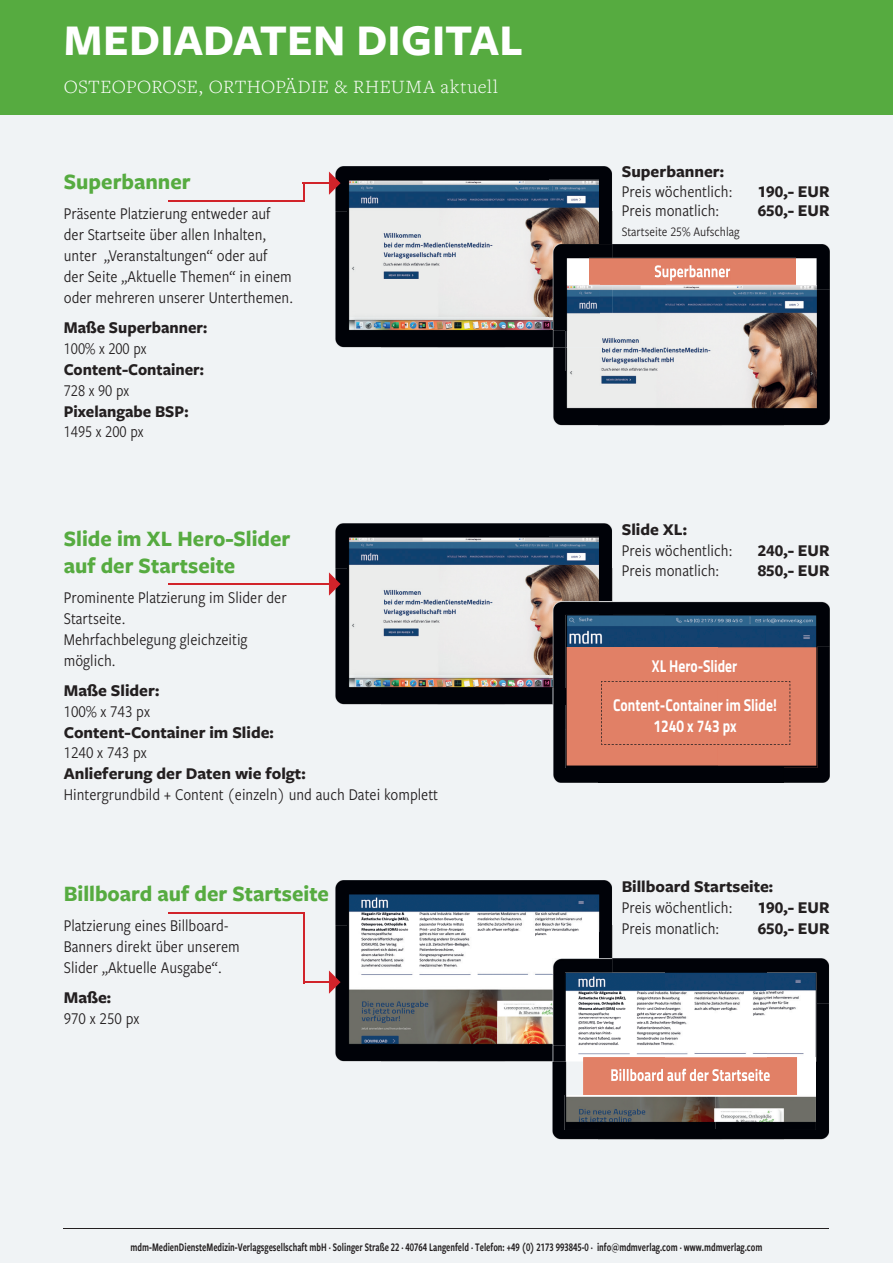
<style>
.page{position:relative;width:893px;height:1263px;background:#f0f3f5}
.page>*{position:absolute;margin:0;border:0;box-sizing:border-box;transform-origin:0 0}
.t1{font:700 45.45px "Freight Sans Pro";letter-spacing:.005em;color:#fff}
.t2{font:700 22.8px/26.5px "Freight Sans Pro";color:#56ab40}
.t3{font:300 19.5px "Freight Text Pro";letter-spacing:.03em;color:#fff}
.t4{font:17.1px/20.9px "Freight Sans Cnd Pro";color:#231f20}
.t5{font:700 17.1px "Freight Sans Pro";color:#231f20}
.t6{font:700 17.1px "Freight Sans Pro";color:#231f20;scale:.96 1}
.t7{font:700 17.1px/20.9px "Titillium Web";color:#fff;text-align:center;scale:.8 1}
.t8{font:17.1px "Freight Sans Cnd Pro";color:#231f20;scale:.96 1}
.t9{font:13.5px "Freight Sans Cnd Pro";color:#231f20}
.t10{font:12px "Freight Sans Cnd Pro Semi";color:#231f20;scale:.8 1}
</style>
<div class="page">
<hr style="left:169px;top:583px;width:166px;height:2px;background:#d1232a">
<img style="left:335px;top:880px;width:277px;height:45px">
<div style="left:335px;top:925px;width:46px;height:136px;background:#000208"></div>
<img style="left:599px;top:925px;width:13px;height:33px">
<div style="left:381px;top:1045px;width:171px;height:16px;background:#000208"></div>
<img style="left:348px;top:894px;width:251px;height:75px">
<img style="left:348px;top:969px;width:204px;height:76px">
<hr style="left:169px;top:912px;width:136px;height:2px;background:#d1232a">
<svg style="left:329px;top:970px;width:12px;height:24px"></svg>
<hr style="left:303px;top:913px;width:2px;height:70px;background:#d1232a">
<hr style="left:305px;top:981px;width:26px;height:2px;background:#d1232a">
<img style="left:612px;top:958px;width:217px;height:45px">
<div style="left:783px;top:1003px;width:46px;height:136px;background:#000208"></div>
<img style="left:552px;top:1061px;width:46px;height:78px">
<div style="left:598px;top:1130px;width:185px;height:9px;background:#000208"></div>
<img style="left:552px;top:958px;width:60px;height:103px">
<img style="left:552px;top:958px;width:47px;height:87px">
<img style="left:565px;top:972px;width:201px;height:45px">
<img style="left:766px;top:972px;width:50px;height:85px">
<img style="left:565px;top:1017px;width:100px;height:44px">
<img style="left:665px;top:1017px;width:101px;height:40px">
<img style="left:583px;top:1057px;width:233px;height:38px">
<img style="left:564px;top:1095px;width:252px;height:35px">
<img style="left:611px;top:1069px;width:159px;height:12px">
<img style="left:335px;top:523px;width:277px;height:45px">
<img style="left:335px;top:568px;width:46px;height:137px">
<img style="left:599px;top:568px;width:13px;height:47px">
<div style="left:381px;top:688px;width:184px;height:17px;background:#000208"></div>
<img style="left:348px;top:537px;width:251px;height:151px">
<img style="left:612px;top:601px;width:218px;height:45px">
<img style="left:784px;top:646px;width:46px;height:137px">
<img style="left:553px;top:705px;width:46px;height:78px">
<div style="left:599px;top:768px;width:185px;height:15px;background:#000208"></div>
<img style="left:553px;top:601px;width:46px;height:87px">
<img style="left:565px;top:615px;width:101px;height:38px">
<img style="left:666px;top:615px;width:151px;height:32px">
<img style="left:565px;top:653px;width:2px;height:76px">
<img style="left:666px;top:768px;width:101px;height:1px">
<img style="left:766px;top:768px;width:51px;height:1px">
<div style="left:567px;top:647px;width:250px;height:121px;background:#e18066"></div>
<img style="left:335px;top:166px;width:277px;height:45px">
<img style="left:335px;top:211px;width:46px;height:136px">
<img style="left:599px;top:211px;width:13px;height:33px">
<div style="left:381px;top:330px;width:172px;height:17px;background:#000208"></div>
<img style="left:348px;top:180px;width:251px;height:150px">
<img style="left:612px;top:244px;width:218px;height:45px">
<img style="left:784px;top:289px;width:46px;height:136px">
<img style="left:553px;top:347px;width:46px;height:78px">
<div style="left:599px;top:415px;width:185px;height:10px;background:#000208"></div>
<img style="left:553px;top:244px;width:59px;height:103px">
<img style="left:553px;top:244px;width:46px;height:86px">
<img style="left:565px;top:285px;width:252px;height:130px">
<img style="left:565px;top:285px;width:47px;height:62px">
<img style="left:565px;top:285px;width:34px;height:45px">
<img style="left:565px;top:258px;width:254px;height:27px">
<img style="left:655px;top:265px;width:75px;height:16px">
<div style="left:601px;top:681px;width:189px;height:64px;background:#e18066"></div>
<hr style="left:169px;top:200px;width:136px;height:1px;background:#d1232a">
<svg style="left:303px;top:184px;width:2px;height:16px"></svg>
<hr style="left:303px;top:182px;width:28px;height:2px;background:#d1232a">
<svg style="left:329px;top:172px;width:12px;height:23px"></svg>
<svg style="left:329px;top:572px;width:12px;height:24px"></svg>
<div style="left:0;top:0;width:893px;height:115px;background:#56ab40"></div>
<hr style="left:64px;top:1228px;width:765px;height:1px;background:#231f20">
<h1 class="t1" style="left:64px;top:9px;width:461px">MEDIADATEN DIGITAL</h1>
<p class="t3" style="left:64px;top:74px;width:436px">OSTEOPOROSE, ORTHOPÄDIE &amp; RHEUMA aktuell</p>
<h2 class="t2" style="left:64px;top:167px;width:128px">Superbanner</h2>
<p class="t4" style="left:64px;top:203px;width:231px">Präsente Platzierung entweder auf der Startseite über allen Inhalten, unter „Veranstaltungen“ oder auf<br>der Seite „Aktuelle Themen“ in einem oder mehreren unserer Unterthemen.</p>
<p class="t6" style="left:64px;top:316px;width:151px">Maße Superbanner:</p>
<p class="t8" style="left:64px;top:337px;width:88px">100% x 200 px</p>
<p class="t6" style="left:64px;top:357px;width:148px">Content-Container:</p>
<p class="t8" style="left:64px;top:379px;width:70px">728 x 90 px</p>
<p class="t6" style="left:64px;top:399px;width:131px">Pixelangabe BSP:</p>
<p class="t8" style="left:64px;top:420px;width:85px">1495 x 200 px</p>
<h2 class="t2" style="left:64px;top:525px;width:228px">Slide im XL Hero-Slider auf der Startseite</h2>
<p class="t4" style="left:64px;top:586px;width:224px">Prominente Platzierung im Slider der<br>Startseite.<br>Mehrfachbelegung gleichzeitig möglich.</p>
<p class="t5" style="left:64px;top:678px;width:97px">Maße Slider:</p>
<p class="t4" style="left:64px;top:700px;width:88px">100% x 743 px</p>
<p class="t5" style="left:64px;top:720px;width:212px">Content-Container im Slide:</p>
<p class="t4" style="left:64px;top:742px;width:85px">1240 x 743 px</p>
<p class="t5" style="left:64px;top:762px;width:243px">Anlieferung der Daten wie folgt:</p>
<p class="t4" style="left:64px;top:783px;width:376px">Hintergrundbild + Content (einzeln) und auch Datei komplett</p>
<h2 class="t2" style="left:64px;top:879px;width:267px">Billboard auf der Startseite</h2>
<p class="t4" style="left:64px;top:914px;width:178px">Platzierung eines Billboard-<br>Banners direkt über unserem<br>Slider „Aktuelle Ausgabe“.</p>
<p class="t5" style="left:64px;top:985px;width:49px">Maße:</p>
<p class="t4" style="left:64px;top:1007px;width:77px">970 x 250 px</p>
<p class="t5" style="left:622px;top:160px;width:104px">Superbanner:</p>
<p class="t4" style="left:622px;top:180px;width:112px">Preis wöchentlich:</p>
<p class="t5" style="left:758px;top:180px;width:73px">190,- EUR</p>
<p class="t4" style="left:622px;top:200px;width:99px">Preis monatlich:</p>
<p class="t5" style="left:758px;top:199px;width:73px">650,- EUR</p>
<p class="t9" style="left:622px;top:223px;width:119px">Startseite 25% Aufschlag</p>
<p class="t5" style="left:622px;top:517px;width:67px">Slide XL:</p>
<p class="t4" style="left:622px;top:539px;width:112px">Preis wöchentlich:</p>
<p class="t5" style="left:758px;top:538px;width:73px">240,- EUR</p>
<p class="t4" style="left:622px;top:560px;width:99px">Preis monatlich:</p>
<p class="t5" style="left:758px;top:559px;width:73px">850,- EUR</p>
<p class="t7" style="left:652px;top:654px;width:108px">XL Hero-Slider</p>
<p class="t7" style="left:613px;top:694px;width:206px">Content-Container im Slide!<br>1240 x 743 px</p>
<p class="t5" style="left:622px;top:875px;width:153px">Billboard Startseite:</p>
<p class="t4" style="left:622px;top:896px;width:112px">Preis wöchentlich:</p>
<p class="t5" style="left:758px;top:896px;width:73px">190,- EUR</p>
<p class="t4" style="left:622px;top:917px;width:99px">Preis monatlich:</p>
<p class="t5" style="left:758px;top:916px;width:73px">650,- EUR</p>
<p class="t10" style="left:131px;top:1239px;width:791px">mdm-MedienDiensteMedizin-Verlagsgesellschaft mbH · Solinger Straße 22 · 40764 Langenfeld · Telefon: +49 (0) 2173 993845-0 · info@mdmverlag.com · www.mdmverlag.com</p>
</div>
